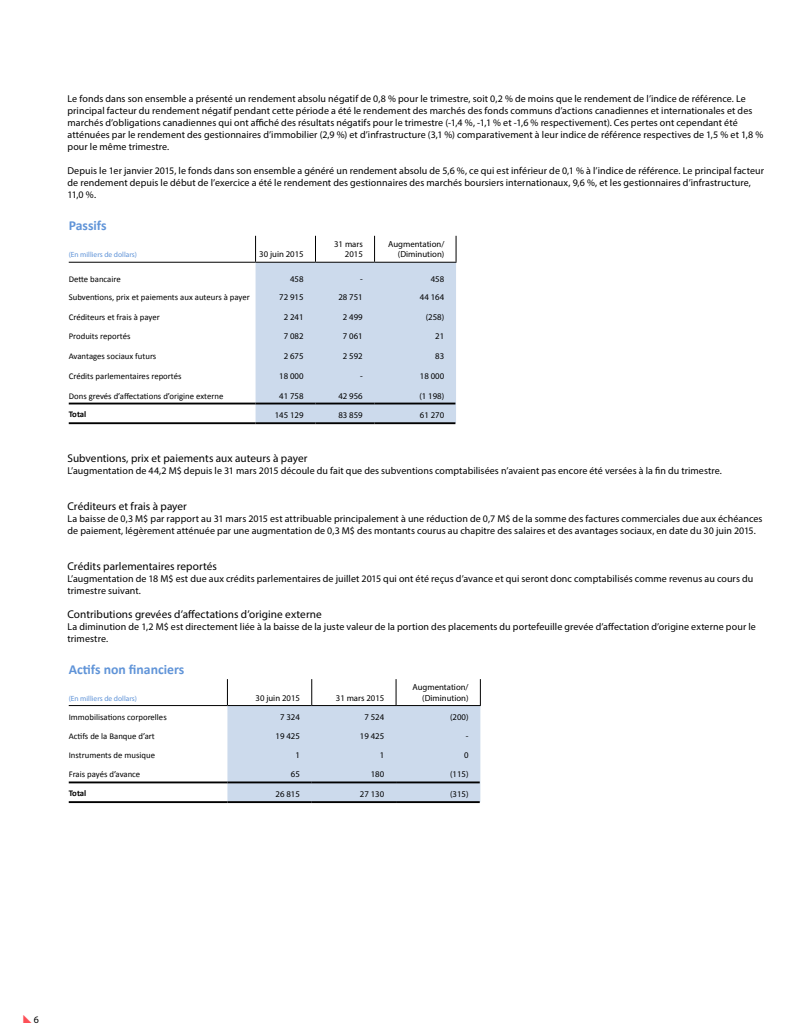
<style>
.page{position:relative;width:810px;height:1035px;background:#fff}
.page>*{position:absolute;margin:0;border:0;box-sizing:border-box;transform-origin:0 0}
.t1{font:700 13.75px "Calibri";color:#6094d8}
.t2{font:11.25px "Myriad Pro";letter-spacing:.005em;color:#000}
.t3{font:10px/12px "Myriad Pro";letter-spacing:.01em;color:#000}
.t4{font:8.75px "Calibri";color:#000}
.t5{font:8.75px/10.5px "Myriad Pro";color:#000;text-align:right}
.t6{font:700 8.75px "Calibri";letter-spacing:-.005em;color:#000}
.t7{font:7.5px "Myriad Pro";color:#6094d8}
</style>
<div class="page">
<svg style="left:227px;top:679px;width:254px;height:123px"></svg>
<hr style="left:69px;top:705px;width:158px;height:1px;background:#000">
<hr style="left:227px;top:705px;width:85px;height:1px;background:#000">
<hr style="left:312px;top:705px;width:84px;height:1px;background:#000">
<hr style="left:396px;top:705px;width:85px;height:1px;background:#000">
<hr style="left:69px;top:781px;width:158px;height:2px;background:#000">
<hr style="left:227px;top:781px;width:85px;height:2px;background:#000">
<hr style="left:312px;top:781px;width:84px;height:2px;background:#000">
<hr style="left:396px;top:781px;width:84px;height:2px;background:#000">
<hr style="left:69px;top:801px;width:158px;height:2px;background:#000">
<hr style="left:227px;top:801px;width:85px;height:2px;background:#000">
<hr style="left:312px;top:801px;width:84px;height:2px;background:#000">
<hr style="left:396px;top:801px;width:84px;height:2px;background:#000">
<svg style="left:255px;top:236px;width:202px;height:187px;background:#d1ddec"></svg>
<hr style="left:69px;top:262px;width:187px;height:1px;background:#000">
<hr style="left:256px;top:262px;width:59px;height:1px;background:#000">
<hr style="left:315px;top:262px;width:60px;height:1px;background:#000">
<hr style="left:375px;top:262px;width:82px;height:1px;background:#000">
<hr style="left:69px;top:403px;width:187px;height:1px;background:#000">
<hr style="left:256px;top:403px;width:59px;height:1px;background:#000">
<hr style="left:315px;top:403px;width:60px;height:1px;background:#000">
<hr style="left:375px;top:403px;width:80px;height:1px;background:#000">
<hr style="left:69px;top:422px;width:187px;height:2px;background:#000">
<hr style="left:256px;top:422px;width:59px;height:2px;background:#000">
<hr style="left:315px;top:422px;width:60px;height:2px;background:#000">
<hr style="left:375px;top:422px;width:80px;height:2px;background:#000">
<p class="t3" style="left:67px;top:92px;width:697px">Le fonds dans son ensemble a présenté un rendement absolu négatif de 0,8 % pour le trimestre, soit 0,2 % de moins que le rendement de l’indice de référence. Le principal facteur du rendement négatif pendant cette période a été le rendement des marchés des fonds communs d’actions canadiennes et internationales et des marchés d’obligations canadiennes qui ont affiché des résultats négatifs pour le trimestre (-1,4 %, -1,1 % et -1,6 % respectivement). Ces pertes ont cependant été atténuées par le rendement des gestionnaires d’immobilier (2,9 %) et d’infrastructure (3,1 %) comparativement à leur indice de référence respectives de 1,5 % et 1,8 % pour le même trimestre.</p>
<p class="t3" style="left:67px;top:164px;width:698px">Depuis le 1er janvier 2015, le fonds dans son ensemble a généré un rendement absolu de 5,6 %, ce qui est inférieur de 0,1 % à l’indice de référence. Le principal facteur de rendement depuis le début de l’exercice a été le rendement des gestionnaires des marchés boursiers internationaux, 9,6 %, et les gestionnaires d’infrastructure,<br>11,0 %.</p>
<h1 class="t1" style="left:69px;top:217px;width:39px">Passifs</h1>
<p class="t7" style="left:69px;top:250px;width:70px">(En milliers de dollars)</p>
<p class="t5" style="left:259px;top:249px;width:46px">30 juin 2015</p>
<p class="t5" style="left:334px;top:238px;width:30px">31 mars<br>2015</p>
<p class="t5" style="left:388px;top:238px;width:58px">Augmentation/ (Diminution)</p>
<p class="t4" style="left:69px;top:274px;width:53px">Dette bancaire</p>
<p class="t5" style="left:290px;top:274px;width:15px">458</p>
<p class="t5" style="left:360px;top:274px;width:4px">-</p>
<p class="t5" style="left:431px;top:274px;width:15px">458</p>
<p class="t4" style="left:69px;top:292px;width:183px">Subventions, prix et paiements aux auteurs à payer</p>
<p class="t5" style="left:279px;top:292px;width:26px">72 915</p>
<p class="t5" style="left:338px;top:292px;width:26px">28 751</p>
<p class="t5" style="left:420px;top:292px;width:26px">44 164</p>
<p class="t4" style="left:69px;top:311px;width:93px">Créditeurs et frais à payer</p>
<p class="t5" style="left:284px;top:311px;width:21px">2 241</p>
<p class="t5" style="left:343px;top:311px;width:21px">2 499</p>
<p class="t5" style="left:426px;top:311px;width:20px">(258)</p>
<p class="t4" style="left:69px;top:331px;width:63px">Produits reportés</p>
<p class="t5" style="left:284px;top:331px;width:21px">7 082</p>
<p class="t5" style="left:343px;top:331px;width:21px">7 061</p>
<p class="t5" style="left:435px;top:331px;width:10px">21</p>
<p class="t4" style="left:69px;top:351px;width:89px">Avantages sociaux futurs</p>
<p class="t5" style="left:284px;top:351px;width:21px">2 675</p>
<p class="t5" style="left:343px;top:351px;width:21px">2 592</p>
<p class="t5" style="left:435px;top:351px;width:10px">83</p>
<p class="t4" style="left:69px;top:370px;width:114px">Crédits parlementaires reportés</p>
<p class="t5" style="left:279px;top:371px;width:26px">18 000</p>
<p class="t5" style="left:360px;top:371px;width:4px">-</p>
<p class="t5" style="left:420px;top:371px;width:26px">18 000</p>
<p class="t4" style="left:69px;top:390px;width:156px">Dons grevés d’affectations d’origine externe</p>
<p class="t5" style="left:279px;top:390px;width:26px">41 758</p>
<p class="t5" style="left:338px;top:390px;width:26px">42 956</p>
<p class="t5" style="left:419px;top:390px;width:26px">(1 198)</p>
<p class="t6" style="left:69px;top:408px;width:19px">Total</p>
<p class="t5" style="left:275px;top:410px;width:30px">145 129</p>
<p class="t5" style="left:338px;top:410px;width:26px">83 859</p>
<p class="t5" style="left:420px;top:410px;width:26px">61 270</p>
<p class="t2" style="left:68px;top:451px;width:241px">Subventions, prix et paiements aux auteurs à payer</p>
<p class="t3" style="left:68px;top:464px;width:656px">L’augmentation de 44,2 M$ depuis le 31 mars 2015 découle du fait que des subventions comptabilisées n’avaient pas encore été versées à la fin du trimestre.</p>
<p class="t2" style="left:68px;top:499px;width:121px">Créditeurs et frais à payer</p>
<p class="t3" style="left:68px;top:512px;width:697px">La baisse de 0,3 M$ par rapport au 31 mars 2015 est attribuable principalement à une réduction de 0,7 M$ de la somme des factures commerciales due aux échéances de paiement, légèrement atténuée par une augmentation de 0,3 M$ des montants courus au chapitre des salaires et des avantages sociaux, en date du 30 juin 2015.</p>
<p class="t2" style="left:68px;top:559px;width:151px">Crédits parlementaires reportés</p>
<p class="t3" style="left:68px;top:572px;width:687px">L’augmentation de 18 M$ est due aux crédits parlementaires de juillet 2015 qui ont été reçus d’avance et qui seront donc comptabilisés comme revenus au cours du trimestre suivant.</p>
<p class="t2" style="left:68px;top:607px;width:256px">Contributions grevées d’affectations d’origine externe</p>
<p class="t3" style="left:68px;top:620px;width:690px">La diminution de 1,2 M$ est directement liée à la baisse de la juste valeur de la portion des placements du portefeuille grevée d’affectation d’origine externe pour le trimestre.</p>
<h1 class="t1" style="left:69px;top:660px;width:117px">Actifs non financiers</h1>
<p class="t7" style="left:69px;top:693px;width:70px">(En milliers de dollars)</p>
<p class="t5" style="left:256px;top:692px;width:46px">30 juin 2015</p>
<p class="t5" style="left:336px;top:692px;width:50px">31 mars 2015</p>
<p class="t5" style="left:413px;top:682px;width:58px">Augmentation/ (Diminution)</p>
<p class="t4" style="left:69px;top:712px;width:100px">Immobilisations corporelles</p>
<p class="t5" style="left:280px;top:712px;width:21px">7 324</p>
<p class="t5" style="left:364px;top:712px;width:21px">7 524</p>
<p class="t5" style="left:450px;top:712px;width:20px">(200)</p>
<p class="t4" style="left:69px;top:731px;width:88px">Actifs de la Banque d’art</p>
<p class="t5" style="left:276px;top:731px;width:26px">19 425</p>
<p class="t5" style="left:360px;top:731px;width:26px">19 425</p>
<p class="t5" style="left:466px;top:731px;width:4px">-</p>
<p class="t4" style="left:69px;top:749px;width:88px">Instruments de musique</p>
<p class="t5" style="left:295px;top:749px;width:6px">1</p>
<p class="t5" style="left:380px;top:749px;width:6px">1</p>
<p class="t5" style="left:464px;top:749px;width:6px">0</p>
<p class="t4" style="left:69px;top:769px;width:73px">Frais payés d’avance</p>
<p class="t5" style="left:291px;top:769px;width:10px">65</p>
<p class="t5" style="left:371px;top:769px;width:15px">180</p>
<p class="t5" style="left:450px;top:769px;width:20px">(115)</p>
<p class="t6" style="left:69px;top:787px;width:19px">Total</p>
<p class="t5" style="left:276px;top:789px;width:26px">26 815</p>
<p class="t5" style="left:360px;top:789px;width:26px">27 130</p>
<p class="t5" style="left:450px;top:789px;width:20px">(315)</p>
<p class="t3" style="left:34px;top:1013px;width:7px">6</p>
</div>
